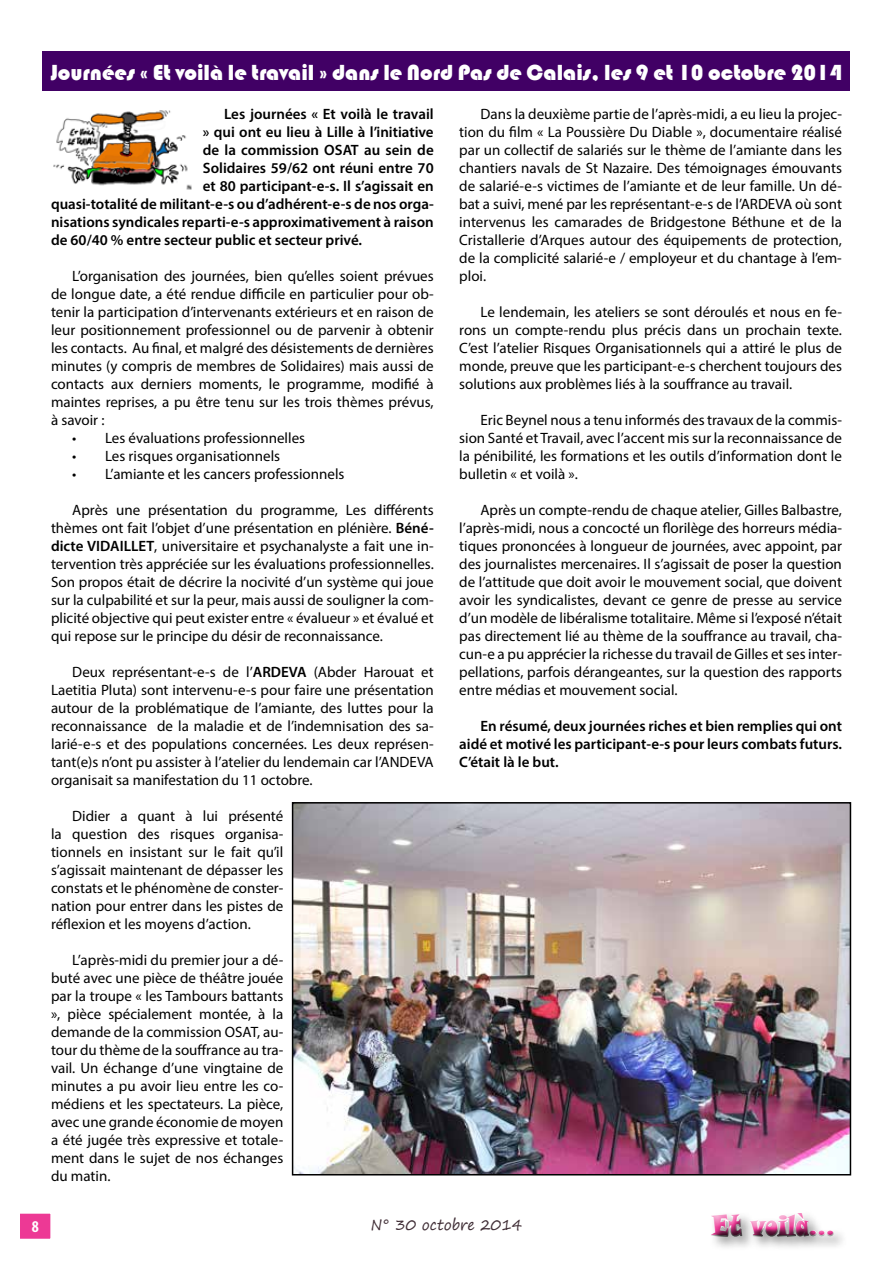
<style>
.page{position:relative;width:893px;height:1263px;background:#fff}
.page>*{position:absolute;margin:0;border:0;box-sizing:border-box;transform-origin:0 0}
.t1{font:28.2px "Snap ITC";letter-spacing:.01em;color:#ed3995;scale:.73 1}
.t2{font:22.5px "Bauhaus 93";color:#fff}
.t3{font:700 condensed 16.5px "Myriad Pro";color:#fff}
.t4{font:15px/18px "Myriad Pro";color:#000;text-align:justify}
.t5{font:600 15px/18px "Myriad Pro";color:#000;text-align:justify}
.t6{font:15px "Segoe Print";color:#412f37;scale:.95 1}
.s1{font-weight:600}
</style>
<div class="page">
<div style="left:19px;top:1212px;width:33px;height:28px;background:#ed3995"></div>
<div style="left:17px;top:1211px;width:36px;height:31px;border:3px solid #fff"></div>
<div style="left:703px;top:1207px;width:141px;height:40px;background:#000;opacity:.75"></div>
<div style="left:43px;top:51px;width:807px;height:40px;background:#410065"></div>
<img style="left:53px;top:110px;width:139px;height:80px">
<img style="left:295px;top:805px;width:553px;height:367px">
<div style="left:292px;top:802px;width:559px;height:373px;border:2px solid #000"></div>
<h2 class="t2" style="left:51px;top:60px;width:792px">Journées « Et voilà le travail » dans le Nord Pas de Calais, les 9 et 10 octobre 2014</h2>
<p class="t5" style="left:224px;top:104px;width:211px">Les journées « Et voilà le travail</p>
<p class="t5" style="left:203px;top:122px;width:232px">» qui ont eu lieu à Lille à l’initiative</p>
<p class="t5" style="left:203px;top:140px;width:232px">de la commission OSAT au sein de</p>
<p class="t5" style="left:203px;top:158px;width:232px">Solidaires 59/62 ont réuni entre 70</p>
<p class="t5" style="left:203px;top:176px;width:232px">et 80 participant-e-s. Il s’agissait en</p>
<p class="t5" style="left:51px;top:194px;width:384px">quasi-totalité de militant-e-s ou d’adhérent-e-s de nos orga-</p>
<p class="t5" style="left:51px;top:212px;width:384px">nisations syndicales reparti-e-s approximativement à raison</p>
<p class="t5" style="left:51px;top:230px;width:313px">de 60/40 % entre secteur public et secteur privé.</p>
<p class="t4" style="left:51px;top:267px;width:384px;text-indent:21px">L’organisation des journées, bien qu’elles soient prévues de longue date, a été rendue difficile en particulier pour ob&shy;tenir la participation d’intervenants extérieurs et en raison de leur positionnement professionnel ou de parvenir à obtenir les contacts. Au final, et malgré des désistements de dernières minutes (y compris de membres de Solidaires) mais aussi de contacts aux derniers moments, le programme, modifié à maintes reprises, a pu être tenu sur les trois thèmes prévus, à savoir :</p>
<p class="t4" style="left:72px;top:429px;width:234px">• Les évaluations professionnelles</p>
<p class="t4" style="left:72px;top:447px;width:209px">• Les risques organisationnels</p>
<p class="t4" style="left:72px;top:465px;width:274px">• L’amiante et les cancers professionnels</p>
<p class="t4" style="left:51px;top:501px;width:384px;text-indent:21px">Après une présentation du programme, Les différents thèmes ont fait l’objet d’une présentation en plénière. <span class="s1">Béné&shy;dicte VIDAILLET</span>, universitaire et psychanalyste a fait une in&shy;tervention très appréciée sur les évaluations professionnelles.<br>Son propos était de décrire la nocivité d’un système qui joue sur la culpabilité et sur la peur, mais aussi de souligner la com&shy;plicité objective qui peut exister entre « évalueur » et évalué et qui repose sur le principe du désir de reconnaissance.</p>
<p class="t4" style="left:51px;top:663px;width:384px;text-indent:21px">Deux représentant-e-s de l’<span class="s1">ARDEVA</span> (Abder Harouat et Laetitia Pluta) sont intervenu-e-s pour faire une présentation autour de la problématique de l’amiante, des luttes pour la reconnaissance de la maladie et de l’indemnisation des sa&shy;larié-e-s et des populations concernées. Les deux représen&shy;tant(e)s n’ont pu assister à l’atelier du lendemain car l’ANDEVA organisait sa manifestation du 11 octobre.</p>
<p class="t4" style="left:51px;top:807px;width:234px;text-indent:21px">Didier a quant à lui présenté la question des risques organisa&shy;tionnels en insistant sur le fait qu’il s’agissait maintenant de dépasser les constats et le phénomène de conster&shy;nation pour entrer dans les pistes de réflexion et les moyens d’action.</p>
<p class="t4" style="left:51px;top:951px;width:234px;text-indent:21px">L’après-midi du premier jour a dé&shy;buté avec une pièce de théâtre jouée par la troupe « les Tambours battants », pièce spécialement montée, à la demande de la commission OSAT, au&shy;tour du thème de la souffrance au tra&shy;vail. Un échange d’une vingtaine de minutes a pu avoir lieu entre les co&shy;médiens et les spectateurs. La pièce, avec une grande économie de moyen a été jugée très expressive et totale&shy;ment dans le sujet de nos échanges du matin.</p>
<p class="t4" style="left:459px;top:105px;width:384px;text-indent:21px">Dans la deuxième partie de l’après-midi, a eu lieu la projec&shy;tion du film « La Poussière Du Diable », documentaire réalisé par un collectif de salariés sur le thème de l’amiante dans les chantiers navals de St Nazaire. Des témoignages émouvants de salarié-e-s victimes de l’amiante et de leur famille. Un dé&shy;bat a suivi, mené par les représentant-e-s de l’ARDEVA où sont intervenus les camarades de Bridgestone Béthune et de la Cristallerie d’Arques autour des équipements de protection, de la complicité salarié-e / employeur et du chantage à l’em&shy;ploi.</p>
<p class="t4" style="left:459px;top:303px;width:384px;text-indent:21px">Le lendemain, les ateliers se sont déroulés et nous en fe&shy;rons un compte-rendu plus précis dans un prochain texte.<br>C’est l’atelier Risques Organisationnels qui a attiré le plus de monde, preuve que les participant-e-s cherchent toujours des solutions aux problèmes liés à la souffrance au travail.</p>
<p class="t4" style="left:459px;top:411px;width:384px;text-indent:21px">Eric Beynel nous a tenu informés des travaux de la commis&shy;sion Santé et Travail, avec l’accent mis sur la reconnaissance de la pénibilité, les formations et les outils d’information dont le bulletin « et voilà ».</p>
<p class="t4" style="left:459px;top:501px;width:384px;text-indent:21px">Après un compte-rendu de chaque atelier, Gilles Balbastre, l’après-midi, nous a concocté un florilège des horreurs média&shy;tiques prononcées à longueur de journées, avec appoint, par des journalistes mercenaires. Il s’agissait de poser la question de l’attitude que doit avoir le mouvement social, que doivent avoir les syndicalistes, devant ce genre de presse au service d’un modèle de libéralisme totalitaire. Même si l’exposé n’était pas directement lié au thème de la souffrance au travail, cha&shy;cun-e a pu apprécier la richesse du travail de Gilles et ses inter&shy;pellations, parfois dérangeantes, sur la question des rapports entre médias et mouvement social.</p>
<p class="t5" style="left:459px;top:716px;width:384px;text-indent:21px">En résumé, deux journées riches et bien remplies qui ont aidé et motivé les participant-e-s pour leurs combats futurs.<br>C’était là le but.</p>
<p class="t3" style="left:32px;top:1216px;width:9px">8</p>
<p class="t6" style="left:371px;top:1211px;width:161px">n° 30 octobre 2014</p>
<h1 class="t1" style="left:712px;top:1207px;width:169px">Et voilà...</h1>
</div>
